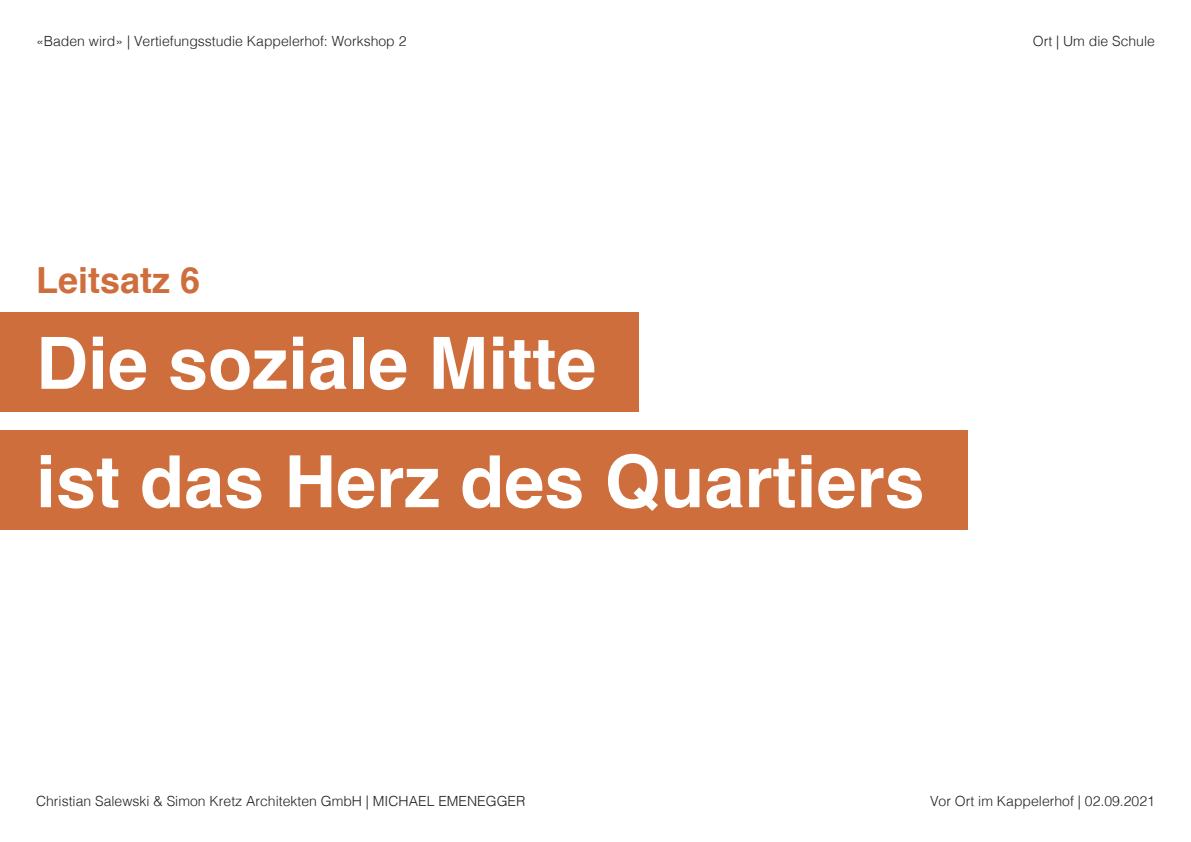
<style>
.page{position:relative;width:1191px;height:842px;background:#fff}
.page>*{position:absolute;margin:0;border:0;box-sizing:border-box;transform-origin:0 0}
.Bildbeschreibung{font:700 72px "Helvetica";color:#fff}
.Bildbeschreibung-2{font:700 36px "Helvetica";color:#cf6e3d}
.t1{font:300 14px "Helvetica";color:#231f20}
</style>
<div class="page">
<div style="left:0;top:430px;width:967px;height:100px;background:#cf6e3d"></div>
<div style="left:0;top:312px;width:639px;height:99px;background:#cf6e3d"></div>
<p class="t1" style="left:36px;top:29px;width:372px">«Baden wird» | Vertiefungsstudie Kappelerhof: Workshop 2</p>
<p class="Bildbeschreibung-2" style="left:36px;top:251px;width:166px">Leitsatz 6</p>
<p class="Bildbeschreibung" style="left:36px;top:305px;width:562px">Die soziale Mitte</p>
<p class="Bildbeschreibung" style="left:36px;top:424px;width:890px">ist das Herz des Quartiers</p>
<p class="t1" style="left:1032px;top:29px;width:124px">Ort | Um die Schule</p>
<p class="t1" style="left:36px;top:789px;width:491px">Christian Salewski &amp; Simon Kretz Architekten GmbH | MICHAEL EMENEGGER</p>
<p class="t1" style="left:930px;top:789px;width:226px">Vor Ort im Kappelerhof | 02.09.2021</p>
</div>
